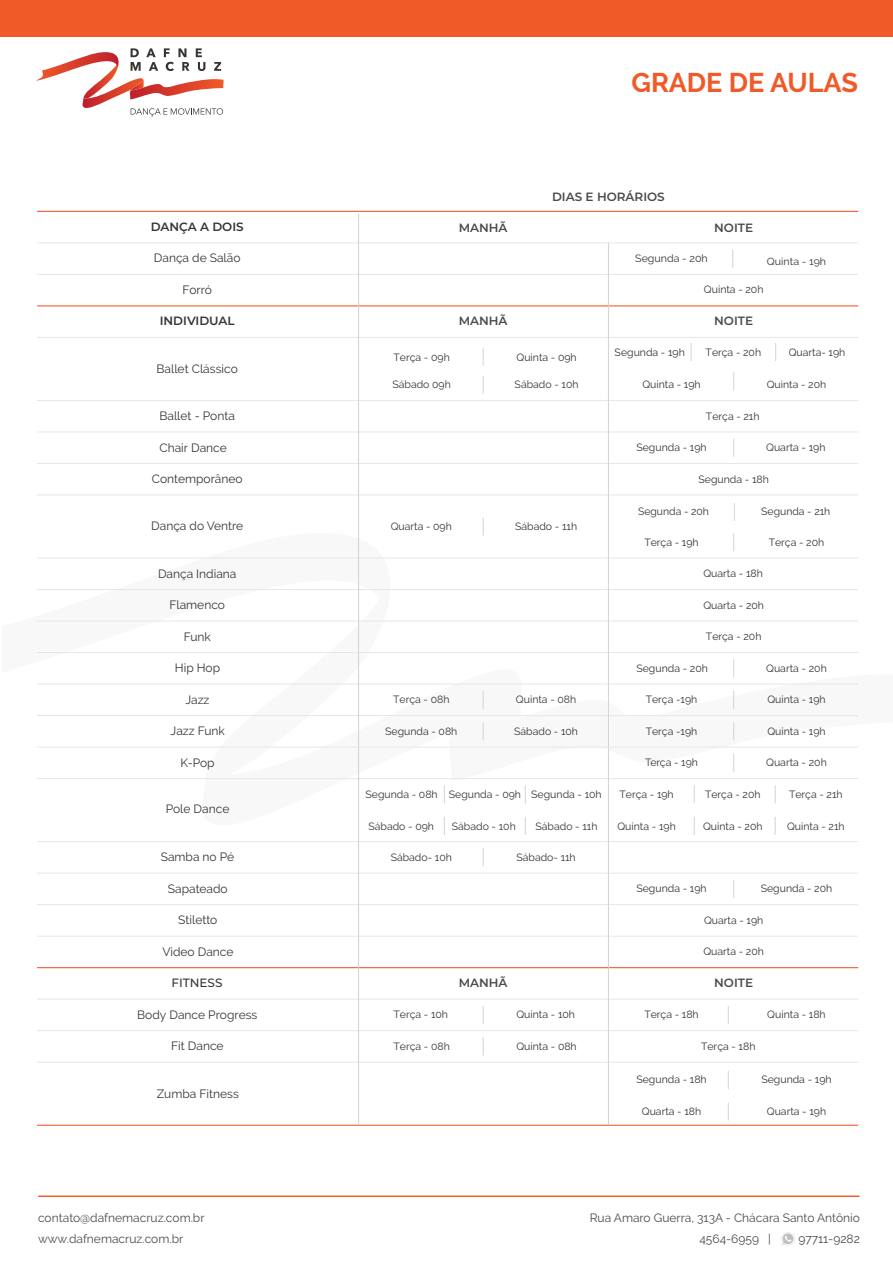
<style>
.page{position:relative;width:893px;height:1262px;background:#fff}
.page>*{position:absolute;margin:0;border:0;box-sizing:border-box;transform-origin:0 0}
.t1{font:700 27px "Raleway";color:#f05a28}
.t2{font:12px "Raleway";color:#373435}
.t3{font:12px/21px "Raleway";color:#4b4b4d}
.t4{font:600 12px "Montserrat";color:#4b4b4d}
.t5{font:600 12px "Montserrat";color:#373435}
.t6{font:500 12px "Montserrat";color:#373435}
.t7{font:10.5px "Raleway";color:#373435}
.t8{font:10.2px "Raleway";color:#373435;scale:1.04 1}
.t9{font:10.2px "Raleway";color:#373435}
</style>
<div class="page">
<hr style="left:38px;top:1195px;width:821px;height:2px;background:#f05a28">
<svg style="left:781px;top:1232px;width:13px;height:13px"></svg>
<div style="left:0;top:0;width:892px;height:36px;background:#f05a28"></div>
<svg style="left:36px;top:48px;width:188px;height:68px"></svg>
<svg style="left:522px;top:674px;width:337px;height:97px"></svg>
<svg style="left:37px;top:539px;width:354px;height:124px"></svg>
<svg style="left:202px;top:663px;width:247px;height:141px"></svg>
<hr style="left:37px;top:211px;width:821px;height:1px;background:#f05a28">
<hr style="left:37px;top:305px;width:821px;height:1px;background:#f05a28">
<hr style="left:37px;top:242px;width:821px;height:1px;background:#e6e7e8">
<hr style="left:37px;top:274px;width:821px;height:1px;background:#e6e7e8">
<svg style="left:732px;top:250px;width:1px;height:18px"></svg>
<hr style="left:37px;top:337px;width:821px;height:1px;background:#e6e7e8">
<hr style="left:37px;top:400px;width:821px;height:1px;background:#e6e7e8">
<hr style="left:37px;top:431px;width:821px;height:1px;background:#e6e7e8">
<hr style="left:37px;top:463px;width:821px;height:1px;background:#e6e7e8">
<hr style="left:37px;top:494px;width:821px;height:1px;background:#e6e7e8">
<hr style="left:37px;top:589px;width:821px;height:1px;background:#e6e7e8">
<hr style="left:37px;top:557px;width:821px;height:1px;background:#e6e7e8">
<hr style="left:37px;top:620px;width:821px;height:1px;background:#e6e7e8">
<hr style="left:37px;top:652px;width:821px;height:1px;background:#e6e7e8">
<hr style="left:37px;top:683px;width:821px;height:1px;background:#e6e7e8">
<hr style="left:37px;top:715px;width:821px;height:1px;background:#e6e7e8">
<hr style="left:37px;top:778px;width:821px;height:1px;background:#e6e7e8">
<hr style="left:37px;top:841px;width:821px;height:1px;background:#e6e7e8">
<hr style="left:37px;top:872px;width:821px;height:1px;background:#e6e7e8">
<hr style="left:37px;top:904px;width:821px;height:1px;background:#e6e7e8">
<hr style="left:37px;top:935px;width:821px;height:1px;background:#e6e7e8">
<hr style="left:37px;top:967px;width:821px;height:1px;background:#f05a28">
<hr style="left:37px;top:1124px;width:821px;height:1px;background:#f05a28">
<hr style="left:37px;top:998px;width:821px;height:1px;background:#e6e7e8">
<hr style="left:37px;top:1030px;width:821px;height:1px;background:#e6e7e8">
<hr style="left:37px;top:1061px;width:821px;height:1px;background:#e6e7e8">
<svg style="left:733px;top:722px;width:1px;height:18px"></svg>
<svg style="left:733px;top:754px;width:1px;height:18px"></svg>
<svg style="left:733px;top:880px;width:1px;height:18px"></svg>
<svg style="left:733px;top:691px;width:1px;height:18px"></svg>
<svg style="left:733px;top:372px;width:1px;height:18px"></svg>
<svg style="left:775px;top:343px;width:1px;height:18px"></svg>
<svg style="left:690px;top:343px;width:1px;height:18px"></svg>
<svg style="left:734px;top:503px;width:1px;height:18px"></svg>
<svg style="left:733px;top:533px;width:1px;height:18px"></svg>
<svg style="left:733px;top:439px;width:1px;height:18px"></svg>
<svg style="left:733px;top:659px;width:1px;height:18px"></svg>
<svg style="left:482px;top:376px;width:1px;height:18px"></svg>
<svg style="left:482px;top:348px;width:1px;height:17px"></svg>
<svg style="left:482px;top:518px;width:1px;height:17px"></svg>
<svg style="left:449px;top:683px;width:73px;height:65px"></svg>
<svg style="left:482px;top:849px;width:1px;height:17px"></svg>
<svg style="left:482px;top:1038px;width:1px;height:17px"></svg>
<svg style="left:525px;top:785px;width:1px;height:18px"></svg>
<svg style="left:444px;top:785px;width:1px;height:18px"></svg>
<svg style="left:525px;top:817px;width:1px;height:18px"></svg>
<svg style="left:444px;top:817px;width:1px;height:18px"></svg>
<svg style="left:774px;top:786px;width:1px;height:17px"></svg>
<svg style="left:774px;top:817px;width:1px;height:18px"></svg>
<svg style="left:482px;top:1006px;width:1px;height:18px"></svg>
<hr style="left:358px;top:214px;width:1px;height:911px;background:#d2d3d5">
<hr style="left:608px;top:243px;width:1px;height:882px;background:#d2d3d5">
<hr style="left:37px;top:746px;width:821px;height:1px;background:#e6e7e8">
<h1 class="t1" style="left:631px;top:67px;width:228px">GRADE DE AULAS</h1>
<p class="t4" style="left:552px;top:188px;width:114px">DIAS E HORÁRIOS</p>
<p class="t4" style="left:458px;top:219px;width:50px">MANHÃ</p>
<p class="t4" style="left:714px;top:219px;width:40px">NOITE</p>
<p class="t5" style="left:151px;top:218px;width:95px">DANÇA A DOIS</p>
<p class="t2" style="left:154px;top:251px;width:88px">Dança de Salão</p>
<p class="t7" style="left:635px;top:252px;width:74px">Segunda - 20h</p>
<p class="t8" style="left:766px;top:256px;width:58px">Quinta - 19h</p>
<p class="t2" style="left:182px;top:283px;width:31px">Forró</p>
<p class="t7" style="left:704px;top:284px;width:61px">Quinta - 20h</p>
<p class="t5" style="left:160px;top:312px;width:76px">INDIVIDUAL</p>
<p class="t4" style="left:458px;top:312px;width:50px">MANHÃ</p>
<p class="t4" style="left:714px;top:312px;width:40px">NOITE</p>
<p class="t2" style="left:157px;top:361px;width:83px">Ballet Clássico</p>
<p class="t7" style="left:393px;top:352px;width:58px">Terça - 09h</p>
<p class="t7" style="left:516px;top:352px;width:62px">Quinta - 09h</p>
<p class="t7" style="left:514px;top:378px;width:65px">Sábado - 10h</p>
<p class="t7" style="left:392px;top:378px;width:60px">Sábado 09h</p>
<p class="t7" style="left:614px;top:346px;width:72px">Segunda - 19h</p>
<p class="t7" style="left:788px;top:346px;width:58px">Quarta- 19h</p>
<p class="t9" style="left:766px;top:378px;width:61px">Quinta - 20h</p>
<p class="t7" style="left:705px;top:346px;width:57px">Terça - 20h</p>
<p class="t7" style="left:642px;top:378px;width:60px">Quinta - 19h</p>
<p class="t2" style="left:159px;top:409px;width:77px">Ballet - Ponta</p>
<p class="t7" style="left:706px;top:410px;width:55px">Terça - 21h</p>
<p class="t2" style="left:159px;top:440px;width:69px">Chair Dance</p>
<p class="t7" style="left:636px;top:441px;width:72px">Segunda - 19h</p>
<p class="t7" style="left:766px;top:441px;width:61px">Quarta - 19h</p>
<p class="t2" style="left:152px;top:472px;width:92px">Contemporâneo</p>
<p class="t7" style="left:698px;top:473px;width:72px">Segunda - 18h</p>
<p class="t2" style="left:151px;top:519px;width:93px">Dança do Ventre</p>
<p class="t7" style="left:390px;top:520px;width:63px">Quarta - 09h</p>
<p class="t7" style="left:515px;top:520px;width:63px">Sábado - 11h</p>
<p class="t7" style="left:638px;top:505px;width:72px">Segunda - 20h</p>
<p class="t7" style="left:644px;top:536px;width:56px">Terça - 19h</p>
<p class="t7" style="left:768px;top:536px;width:57px">Terça - 20h</p>
<p class="t7" style="left:761px;top:505px;width:71px">Segunda - 21h</p>
<p class="t2" style="left:158px;top:566px;width:80px">Dança Indiana</p>
<p class="t7" style="left:703px;top:567px;width:61px">Quarta - 18h</p>
<p class="t2" style="left:169px;top:598px;width:57px">Flamenco</p>
<p class="t7" style="left:703px;top:599px;width:62px">Quarta - 20h</p>
<p class="t2" style="left:184px;top:629px;width:29px">Funk</p>
<p class="t7" style="left:706px;top:630px;width:57px">Terça - 20h</p>
<p class="t2" style="left:175px;top:661px;width:47px">Hip Hop</p>
<p class="t7" style="left:636px;top:662px;width:73px">Segunda - 20h</p>
<p class="t7" style="left:766px;top:662px;width:62px">Quarta - 20h</p>
<p class="t2" style="left:185px;top:692px;width:26px">Jazz</p>
<p class="t7" style="left:393px;top:693px;width:58px">Terça - 08h</p>
<p class="t7" style="left:516px;top:693px;width:62px">Quinta - 08h</p>
<p class="t7" style="left:645px;top:693px;width:53px">Terça -19h</p>
<p class="t7" style="left:767px;top:693px;width:60px">Quinta - 19h</p>
<p class="t2" style="left:171px;top:724px;width:56px">Jazz Funk</p>
<p class="t2" style="left:180px;top:755px;width:36px">K-Pop</p>
<p class="t2" style="left:166px;top:802px;width:65px">Pole Dance</p>
<p class="t7" style="left:385px;top:725px;width:74px">Segunda - 08h</p>
<p class="t7" style="left:514px;top:725px;width:65px">Sábado - 10h</p>
<p class="t7" style="left:365px;top:788px;width:238px">Segunda - 08h Segunda - 09h Segunda - 10h</p>
<p class="t7" style="left:368px;top:820px;width:67px">Sábado - 09h</p>
<p class="t7" style="left:452px;top:820px;width:65px">Sábado - 10h</p>
<p class="t7" style="left:535px;top:820px;width:63px">Sábado - 11h</p>
<p class="t7" style="left:645px;top:725px;width:53px">Terça -19h</p>
<p class="t7" style="left:767px;top:725px;width:60px">Quinta - 19h</p>
<p class="t7" style="left:645px;top:756px;width:54px">Terça - 19h</p>
<p class="t7" style="left:766px;top:756px;width:62px">Quarta - 20h</p>
<p class="t7" style="left:619px;top:788px;width:56px">Terça - 19h</p>
<p class="t7" style="left:705px;top:788px;width:57px">Terça - 20h</p>
<p class="t7" style="left:789px;top:788px;width:55px">Terça - 21h</p>
<p class="t7" style="left:617px;top:820px;width:60px">Quinta - 19h</p>
<p class="t7" style="left:703px;top:820px;width:61px">Quinta - 20h</p>
<p class="t7" style="left:787px;top:820px;width:59px">Quinta - 21h</p>
<p class="t2" style="left:161px;top:850px;width:75px">Samba no Pé</p>
<p class="t7" style="left:390px;top:851px;width:63px">Sábado- 10h</p>
<p class="t7" style="left:516px;top:851px;width:61px">Sábado- 11h</p>
<p class="t2" style="left:168px;top:881px;width:61px">Sapateado</p>
<p class="t7" style="left:636px;top:882px;width:72px">Segunda - 19h</p>
<p class="t7" style="left:760px;top:882px;width:73px">Segunda - 20h</p>
<p class="t2" style="left:178px;top:913px;width:41px">Stiletto</p>
<p class="t2" style="left:162px;top:944px;width:73px">Video Dance</p>
<p class="t6" style="left:171px;top:974px;width:53px">FITNESS</p>
<p class="t2" style="left:137px;top:1007px;width:122px">Body Dance Progress</p>
<p class="t2" style="left:171px;top:1039px;width:54px">Fit Dance</p>
<p class="t2" style="left:157px;top:1086px;width:83px">Zumba Fitness</p>
<p class="t7" style="left:704px;top:914px;width:61px">Quarta - 19h</p>
<p class="t7" style="left:703px;top:945px;width:62px">Quarta - 20h</p>
<p class="t4" style="left:458px;top:974px;width:50px">MANHÃ</p>
<p class="t4" style="left:714px;top:974px;width:40px">NOITE</p>
<p class="t7" style="left:393px;top:1008px;width:56px">Terça - 10h</p>
<p class="t7" style="left:516px;top:1008px;width:60px">Quinta - 10h</p>
<p class="t7" style="left:393px;top:1040px;width:58px">Terça - 08h</p>
<p class="t7" style="left:516px;top:1040px;width:62px">Quinta - 08h</p>
<p class="t7" style="left:644px;top:1008px;width:56px">Terça - 18h</p>
<p class="t7" style="left:767px;top:1008px;width:60px">Quinta - 18h</p>
<p class="t7" style="left:701px;top:1040px;width:56px">Terça - 18h</p>
<p class="t7" style="left:636px;top:1073px;width:72px">Segunda - 18h</p>
<p class="t7" style="left:761px;top:1073px;width:72px">Segunda - 19h</p>
<p class="t7" style="left:641px;top:1105px;width:61px">Quarta - 18h</p>
<p class="t7" style="left:766px;top:1105px;width:61px">Quarta - 19h</p>
<p class="t3" style="left:38px;top:1207px;width:168px">contato@dafnemacruz.com.br www.dafnemacruz.com.br</p>
<p class="t3" style="left:699px;top:1206px;width:162px;text-indent:-109px">Rua Amaro Guerra, 313A - Chácara Santo Antônio<br>4564-6959 |</p>
<p class="t3" style="left:798px;top:1227px;width:63px">97711-9282</p>
</div>
